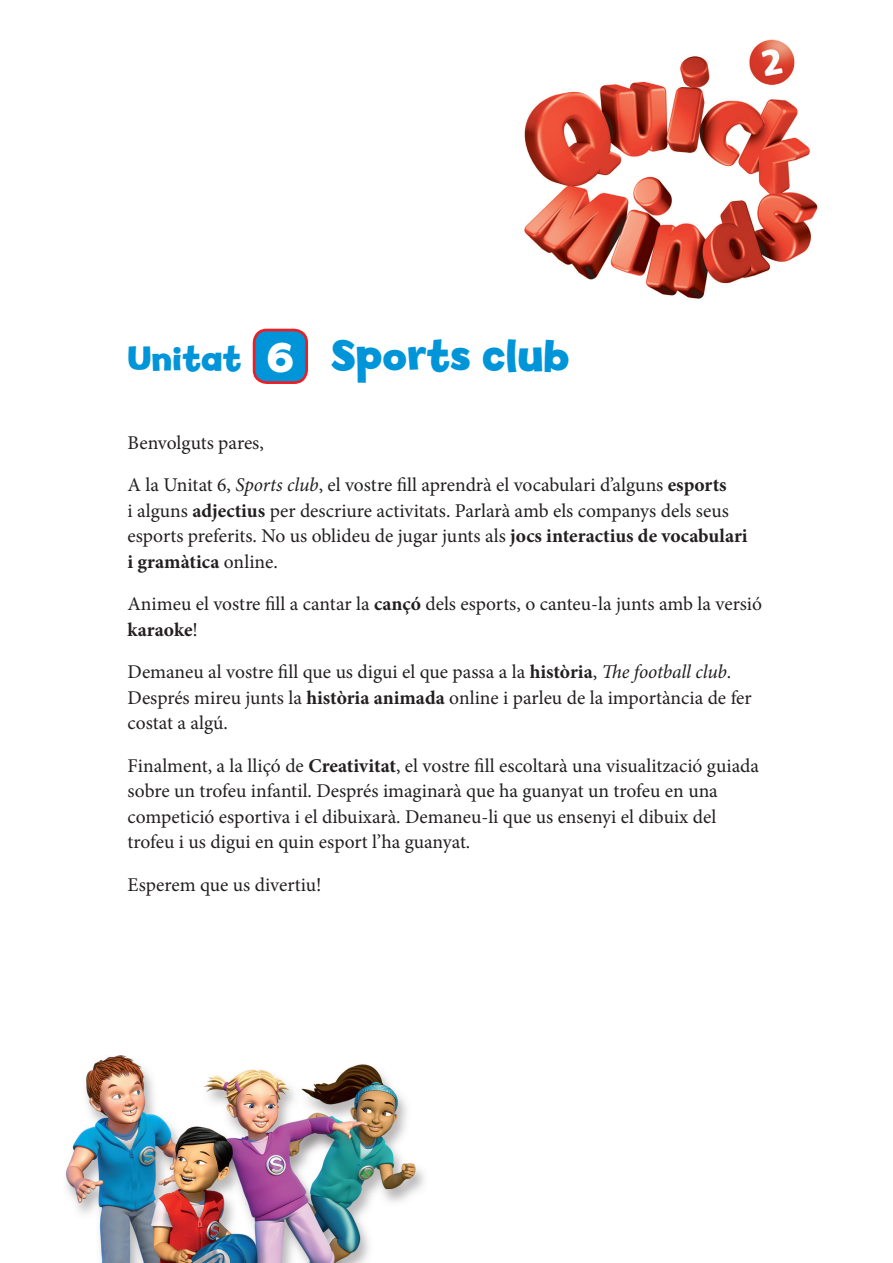
<style>
.page{position:relative;width:893px;height:1263px;background:#fff}
.page>*{position:absolute;margin:0;border:0;box-sizing:border-box;transform-origin:0 0}
.t1{font:700 45px "Billy";color:#0095d9}
.t2{font:700 43.2px "Billy";color:#fff}
.t3{font:700 36px "Billy";color:#0095d9}
.Texto_Carta{font:19.5px/25.5px "Minion Pro";color:#231f20}
.s1{font-style:italic}
.s2{font-weight:700}
</style>
<div class="page">
<img style="left:524px;top:39px;width:294px;height:260px">
<img style="left:65px;top:1055px;width:360px;height:208px">
<div style="left:254px;top:330px;width:53px;height:53px;background:#0095d9;border-radius:13px"></div>
<div style="left:253px;top:329px;width:55px;height:55px;border:3px solid #ee1d23;border-radius:13px"></div>
<p class="t3" style="left:128px;top:339px;width:115px">Unitat</p>
<p class="t2" style="left:267px;top:333px;width:28px">6</p>
<p class="t1" style="left:330px;top:331px;width:240px">Sports club</p>
<p class="Texto_Carta" style="left:128px;top:430px;width:138px">Benvolguts pares,</p>
<p class="Texto_Carta" style="left:128px;top:472px;width:622px">A la Unitat 6, <span class="s1">Sports club</span>, el vostre fill aprendrà el vocabulari d’alguns <span class="s2">esports<br></span>i alguns <span class="s2">adjectius</span> per descriure activitats. Parlarà amb els companys dels seus esports preferits. No us oblideu de jugar junts als <span class="s2">jocs interactius de vocabulari i gramàtica</span> online.</p>
<p class="Texto_Carta" style="left:128px;top:591px;width:636px">Animeu el vostre fill a cantar la <span class="s2">cançó</span> dels esports, o canteu-la junts amb la versió <span class="s2">karaoke</span>!</p>
<p class="Texto_Carta" style="left:128px;top:659px;width:626px">Demaneu al vostre fill que us digui el que passa a la <span class="s2">història</span>, <span class="s1">The football club</span>.<br>Després mireu junts la <span class="s2">història animada</span> online i parleu de la importància de fer costat a algú.</p>
<p class="Texto_Carta" style="left:128px;top:753px;width:633px">Finalment, a la lliçó de <span class="s2">Creativitat</span>, el vostre fill escoltarà una visualització guiada sobre un trofeu infantil. Després imaginarà que ha guanyat un trofeu en una competició esportiva i el dibuixarà. Demaneu-li que us ensenyi el dibuix del trofeu i us digui en quin esport l’ha guanyat.</p>
<p class="Texto_Carta" style="left:128px;top:872px;width:196px">Esperem que us divertiu!</p>
</div>
